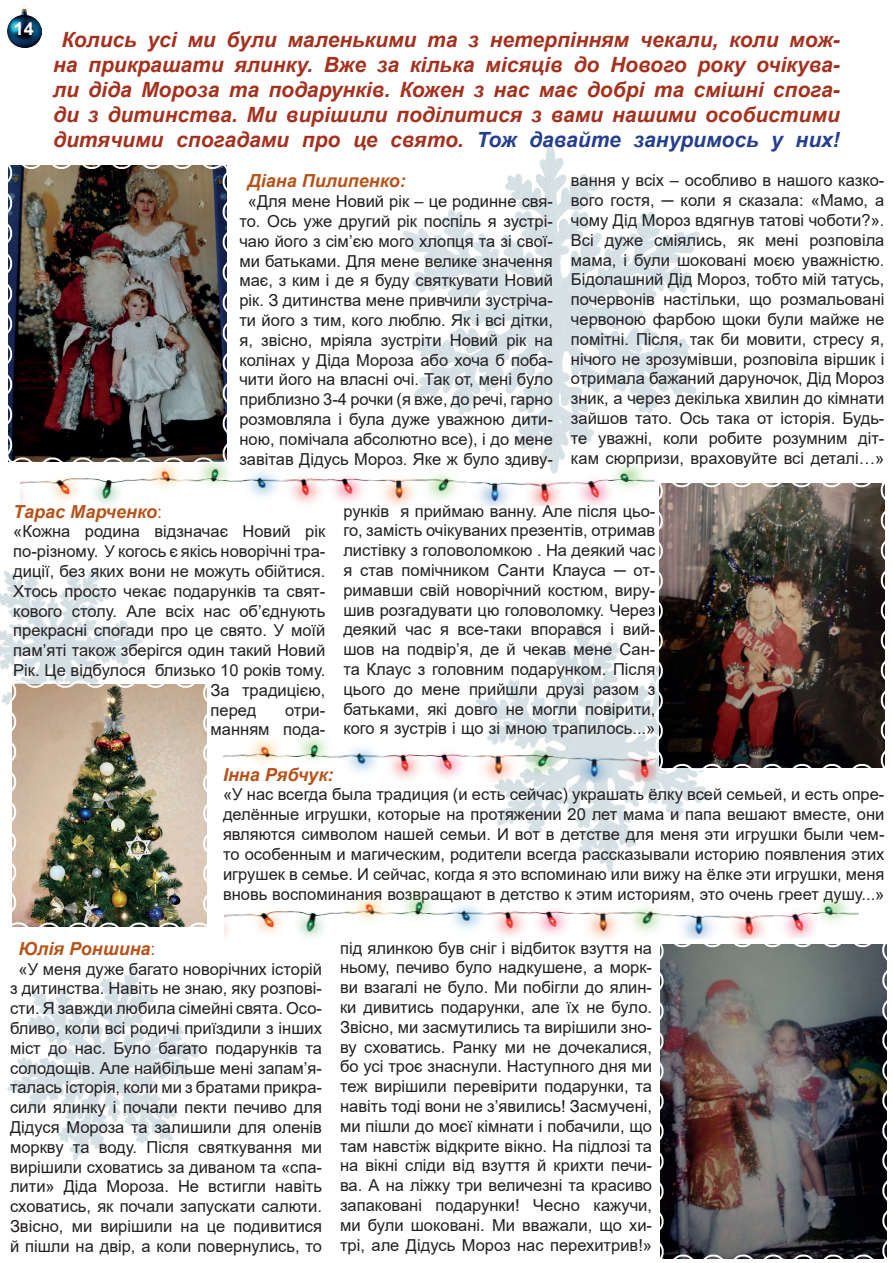
<style>
.page{position:relative;width:893px;height:1263px;background:#fff}
.page>*{position:absolute;margin:0;border:0;box-sizing:border-box;transform-origin:0 0}
.t1{font:italic 700 21px/25.2px "Arial";color:#a4321f;text-align:center}
.t2{font:italic 700 18px "Arial";color:#b75319}
.t3{font:700 18px "Arial";color:#fff}
.t4{font:16.5px/19.8px "Arial";color:#231f20;text-align:justify}
.s1{color:#253f8e}
.s2{font-weight:400;font-style:normal}
</style>
<div class="page">
<img style="left:0;top:567px;width:143px;height:136px">
<img style="left:7px;top:968px;width:198px;height:193px">
<img style="left:475px;top:622px;width:237px;height:250px">
<img style="left:403px;top:145px;width:297px;height:305px">
<img style="left:7px;top:5px;width:34px;height:42px">
<img style="left:8px;top:165px;width:219px;height:297px">
<img style="left:660px;top:944px;width:227px;height:315px">
<img style="left:653px;top:483px;width:232px;height:291px">
<img style="left:6px;top:678px;width:201px;height:249px">
<img style="left:20px;top:450px;width:635px;height:60px">
<img style="left:223px;top:727px;width:433px;height:58px">
<img style="left:224px;top:893px;width:635px;height:46px">
<p class="t3" style="left:14px;top:16px;width:22px">14</p>
<p class="t1" style="left:53px;top:27px;width:788px">Колись усі ми були маленькими та з нетерпінням чекали, коли мож&shy;на прикрашати ялинку. Вже за кілька місяців до Нового року очікува&shy;ли діда Мороза та подарунків. Кожен з нас має добрі та смішні спога&shy;ди з дитинства. Ми вирішили поділитися з вами нашими особистими дитячими спогадами про це свято. <span class="s1">Тож давайте зануримось у них!</span></p>
<p class="t2" style="left:248px;top:169px;width:160px">Діана Пилипенко:</p>
<p class="t4" style="left:239px;top:191px;width:315px;text-align:center">«Для мене Новий рік – це родинне свя&shy;то. Ось уже другий рік поспіль я зустрі&shy;чаю його з сім’єю мого хлопця та зі свої&shy;ми батьками. Для мене велике значення має, з ким і де я буду святкувати Новий рік. З дитинства мене привчили зустріча&shy;ти його з тим, кого люблю. Як і всі дітки, я, звісно, мріяла зустріти Новий рік на колінах у Діда Мороза або хоча б поба&shy;чити його на власні очі. Так от, мені було приблизно 3-4 рочки (я вже, до речі, гарно розмовляла і була дуже уважною дити&shy;ною, помічала абсолютно все), і до мене завітав Дідусь Мороз. Яке ж було здиву-</p>
<p class="t4" style="left:571px;top:171px;width:315px">вання у всіх – особливо в нашого казко&shy;вого гостя, ─ коли я сказала: «Мамо, а чому Дід Мороз вдягнув татові чоботи?».<br>Всі дуже сміялись, як мені розповіла мама, і були шоковані моєю уважністю.<br>Бідолашний Дід Мороз, тобто мій татусь, почервонів настільки, що розмальовані червоною фарбою щоки були майже не помітні. Після, так би мовити, стресу я, нічого не зрозумівши, розповіла віршик і отримала бажаний даруночок, Дід Мороз зник, а через декілька хвилин до кімнати зайшов тато. Ось така от історія. Будь&shy;те уважні, коли робите розумним діт&shy;кам сюрпризи, враховуйте всі деталі…»</p>
<p class="t2" style="left:13px;top:499px;width:150px">Тарас Марченко<span class="s2">:</span></p>
<p class="t4" style="left:13px;top:522px;width:314px">«Кожна родина відзначає Новий рік</p>
<p class="t4" style="left:13px;top:541px;width:314px">по-різному. У когось є якісь новорічні тра-</p>
<p class="t4" style="left:13px;top:561px;width:314px">диції, без яких вони не можуть обійтися.</p>
<p class="t4" style="left:13px;top:581px;width:314px">Хтось просто чекає подарунків та свят-</p>
<p class="t4" style="left:13px;top:601px;width:314px">кового столу. Але всіх нас об’єднують</p>
<p class="t4" style="left:13px;top:621px;width:314px">прекрасні спогади про це свято. У моїй</p>
<p class="t4" style="left:13px;top:640px;width:314px">пам’яті також зберігся один такий Новий</p>
<p class="t4" style="left:13px;top:660px;width:314px">Рік. Це відбулося близько 10 років тому.</p>
<p class="t4" style="left:211px;top:680px;width:116px">За традицією,</p>
<p class="t4" style="left:211px;top:700px;width:47px">перед</p>
<p class="t4" style="left:211px;top:700px;width:116px;text-align:right">отри-<br>манням пода-</p>
<p class="t4" style="left:343px;top:501px;width:314px">рунків я приймаю ванну. Але після цьо&shy;го, замість очікуваних презентів, отримав листівку з головоломкою . На деякий час я став помічником Санти Клауса ─ от&shy;римавши свій новорічний костюм, виру&shy;шив розгадувати цю головоломку. Через деякий час я все-таки впорався і вий&shy;шов на подвір’я, де й чекав мене Сан&shy;та Клаус з головним подарунком. Після цього до мене прийшли друзі разом з батьками, які довго не могли повірити, кого я зустрів і що зі мною трапилось...»</p>
<p class="t2" style="left:223px;top:762px;width:112px">Інна Рябчук:</p>
<p class="t4" style="left:223px;top:785px;width:663px">«У нас всегда была традиция (и есть сейчас) украшать ёлку всей семьей, и есть опре&shy;делённые игрушки, которые на протяжении 20 лет мама и папа вешают вместе, они являются символом нашей семьи. И вот в детстве для меня эти игрушки были чем&shy;то особенным и магическим, родители всегда рассказывали историю появления этих игрушек в семье. И сейчас, когда я это вспоминаю или вижу на ёлке эти игрушки, меня вновь воспоминания возвращают в детство к этим историям, это очень греет душу...»</p>
<p class="t2" style="left:19px;top:936px;width:139px">Юлія Роншина<span class="s2">:</span></p>
<p class="t4" style="left:10px;top:959px;width:314px;text-align:center">«У меня дуже багато новорічних історій з дитинства. Навіть не знаю, яку розпові&shy;сти. Я завжди любила сімейні свята. Осо&shy;бливо, коли всі родичі приїздили з інших міст до нас. Було багато подарунків та солодощів. Але найбільше мені запам’я&shy;талась історія, коли ми з братами прикра&shy;сили ялинку і почали пекти печиво для Дідуся Мороза та залишили для оленів моркву та воду. Після святкування ми вирішили сховатись за диваном та «спа&shy;лити» Діда Мороза. Не встигли навіть сховатись, як почали запускати салюти.<br>Звісно, ми вирішили на це подивитися й пішли на двір, а коли повернулись, то</p>
<p class="t4" style="left:340px;top:938px;width:314px">під ялинкою був сніг і відбиток взуття на ньому, печиво було надкушене, а морк&shy;ви взагалі не було. Ми побігли до ялин&shy;ки дивитись подарунки, але їх не було.<br>Звісно, ми засмутились та вирішили зно&shy;ву сховатись. Ранку ми не дочекалися, бо усі троє знаснули. Наступного дня ми теж вирішили перевірити подарунки, та навіть тоді вони не з’явились! Засмучені, ми пішли до моєї кімнати і побачили, що там навстіж відкрите вікно. На підлозі та на вікні сліди від взуття й крихти печи&shy;ва. А на ліжку три величезні та красиво запаковані подарунки! Чесно кажучи, ми були шоковані. Ми вважали, що хи&shy;трі, але Дідусь Мороз нас перехитрив!»</p>
</div>
